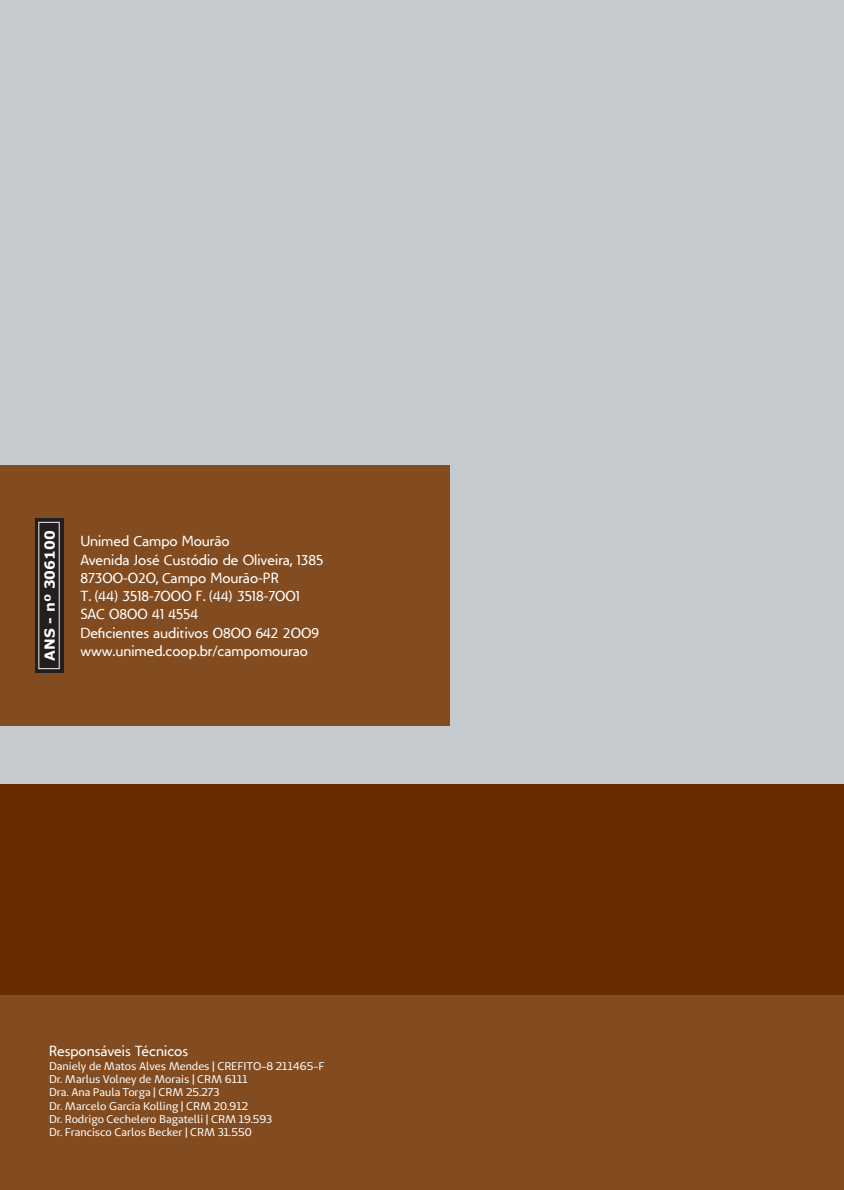
<style>
.page{position:relative;width:844px;height:1190px;background:#fff}
.page>*{position:absolute;margin:0;border:0;box-sizing:border-box;transform-origin:0 0}
.t1{font:15.22px/18.2px "Unimed";color:#fff}
.t2{font:700 13.83px "Verdana";color:#fff}
.t3{font:11.2px/13.3px "Unimed Sans";color:#fff}
</style>
<div class="page">
<div style="left:0;top:0;width:843px;height:784px;background:#c4cace"></div>
<div style="left:0;top:784px;width:843px;height:211px;background:#672c00"></div>
<div style="left:0;top:995px;width:843px;height:195px;background:#824b20"></div>
<div style="left:0;top:465px;width:449px;height:261px;background:#824b20"></div>
<svg style="left:35px;top:518px;width:28px;height:155px;background:#322f30"></svg>
<p class="t2" style="left:40px;top:660px;width:132px;rotate:-90deg">ANS - nº 306100</p>
<h1 class="t1" style="left:80px;top:533px;width:244px">Unimed Campo Mourão<br>Avenida José Custódio de Oliveira, 1385<br>87300-020, Campo Mourão-PR<br>T. (44) 3518-7000 F. (44) 3518-7001<br>SAC 0800 41 4554<br>Deficientes auditivos 0800 642 2009 www.unimed.coop.br/campomourao</h1>
<h1 class="t1" style="left:49px;top:1042px;width:140px">Responsáveis Técnicos</h1>
<p class="t3" style="left:49px;top:1059px;width:277px">Daniely de Matos Alves Mendes | CREFITO-8 211465-F Dr. Marlus Volney de Morais | CRM 6111<br>Dra. Ana Paula Torga | CRM 25.273<br>Dr. Marcelo Garcia Kolling | CRM 20.912<br>Dr. Rodrigo Cechelero Bagatelli | CRM 19.593<br>Dr. Francisco Carlos Becker | CRM 31.550</p>
</div>
